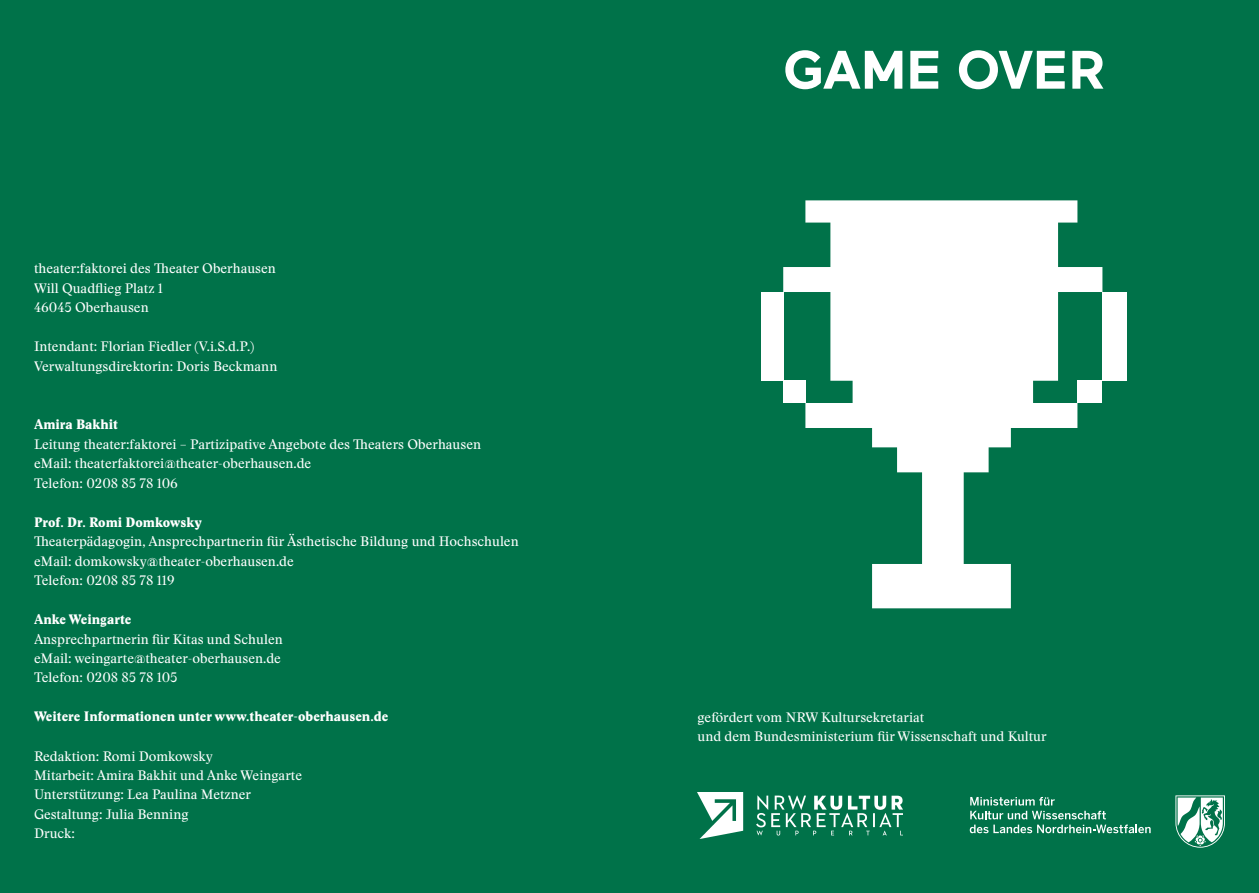
<style>
.page{position:relative;width:1259px;height:893px;background:#007249}
.page>*{position:absolute;margin:0;border:0;box-sizing:border-box;transform-origin:0 0}
.t1{font:700 54px "Maax";color:#fff}
.t2{font:13.5px/19.5px "Stanley";color:#fff}
.t3{font:13.5px "Stanley Poster";color:#fff}
</style>
<div class="page">
<svg style="left:970px;top:797px;width:136px;height:22px"></svg>
<svg style="left:969px;top:825px;width:181px;height:8px"></svg>
<svg style="left:1175px;top:795px;width:50px;height:53px"></svg>
<img style="left:697px;top:793px;width:205px;height:45px">
<div style="left:761px;top:292px;width:22px;height:89px;background:#fff"></div>
<div style="left:1102px;top:292px;width:25px;height:89px;background:#fff"></div>
<svg style="left:783px;top:200px;width:319px;height:408px;fill:#fff"></svg>
<p class="t2" style="left:34px;top:259px;width:243px">theater:faktorei des Theater Oberhausen<br>Will Quadflieg Platz 1<br>46045 Oberhausen</p>
<p class="t2" style="left:34px;top:337px;width:245px">Intendant: Florian Fiedler (V.i.S.d.P.)<br>Verwaltungsdirektorin: Doris Beckmann</p>
<p class="t3" style="left:34px;top:415px;width:85px">Amira Bakhit</p>
<p class="t2" style="left:34px;top:434px;width:448px">Leitung theater:faktorei – Partizipative Angebote des Theaters Oberhausen eMail: theaterfaktorei@theater-oberhausen.de<br>Telefon: 0208 85 78 106</p>
<p class="t3" style="left:34px;top:513px;width:170px">Prof. Dr. Romi Domkowsky</p>
<p class="t2" style="left:34px;top:532px;width:486px">Theaterpädagogin, Ansprechpartnerin für Ästhetische Bildung und Hochschulen eMail: domkowsky@theater-oberhausen.de<br>Telefon: 0208 85 78 119</p>
<p class="t3" style="left:34px;top:610px;width:99px">Anke Weingarte</p>
<p class="t2" style="left:34px;top:629px;width:250px">Ansprechpartnerin für Kitas und Schulen eMail: weingarte@theater-oberhausen.de<br>Telefon: 0208 85 78 105</p>
<p class="t3" style="left:34px;top:707px;width:356px">Weitere Informationen unter www.theater-oberhausen.de</p>
<p class="t2" style="left:34px;top:746px;width:269px">Redaktion: Romi Domkowsky<br>Mitarbeit: Amira Bakhit und Anke Weingarte<br>Unterstützung: Lea Paulina Metzner<br>Gestaltung: Julia Benning<br>Druck:</p>
<h1 class="t1" style="left:783px;top:41px;width:323px">GAME OVER</h1>
<p class="t2" style="left:697px;top:707px;width:351px">gefördert vom NRW Kultursekretariat<br>und dem Bundesministerium für Wissenschaft und Kultur</p>
</div>
